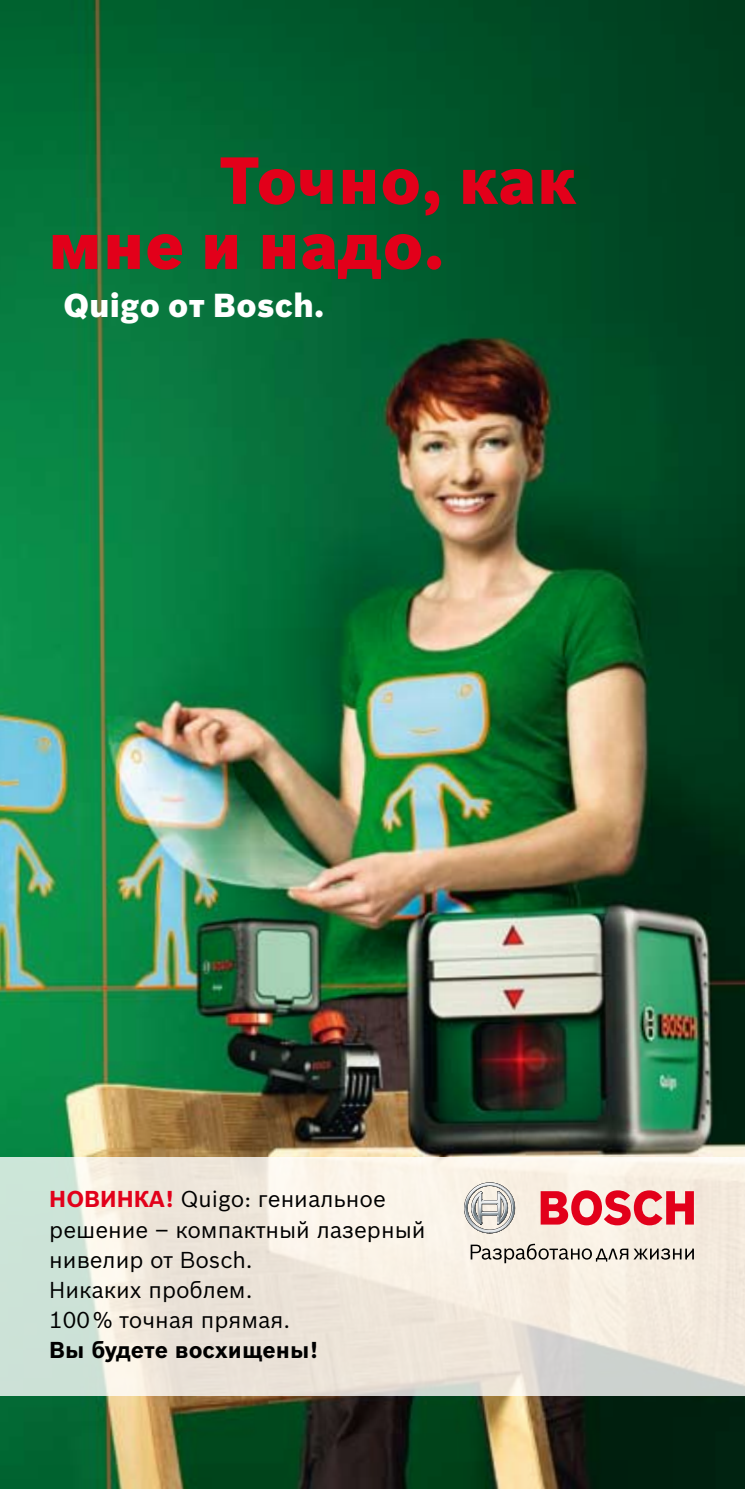
<style>
.page{position:relative;width:745px;height:1489px;background:#fff}
.page>*{position:absolute;margin:0;border:0;box-sizing:border-box;transform-origin:0 0}
.t1{font:900 65px/65px "Bosch Sans";letter-spacing:.01em;color:#e2001a}
.t2{font:900 32.5px "Bosch Sans";letter-spacing:.01em;color:#fff}
.t3{font:22.5px/30px "Bosch Sans";color:#000}
.t4{font:700 22.5px "Bosch Sans";color:#000}
.s1{font-weight:700;color:#e2001a}
</style>
<div class="page">
<img style="left:0;top:0;width:744px;height:1488px">
<svg style="left:0;top:1157px;width:744px;height:238px;background:#ebe8dd"></svg>
<svg style="left:463px;top:1182px;width:51px;height:51px;background:#cdcbc6"></svg>
<svg style="left:540px;top:1190px;width:153px;height:35px;background:#eb656f"></svg>
<svg style="left:470px;top:1243px;width:223px;height:20px;background:#c5beb4"></svg>
<h1 class="t1" style="left:48px;top:149px;width:529px;text-indent:172px">Точно, как мне и надо.</h1>
<h2 class="t2" style="left:63px;top:285px;width:262px">Quigo от Bosch.</h2>
<p class="t3" style="left:49px;top:1183px;width:377px"><span class="s1">НОВИНКА!</span> Quigo: гениальное решение – компактный лазерный нивелир от Bosch.<br>Никаких проблем.<br>100% точная прямая.</p>
<p class="t4" style="left:49px;top:1335px;width:270px">Вы будете восхищены!</p>
</div>
